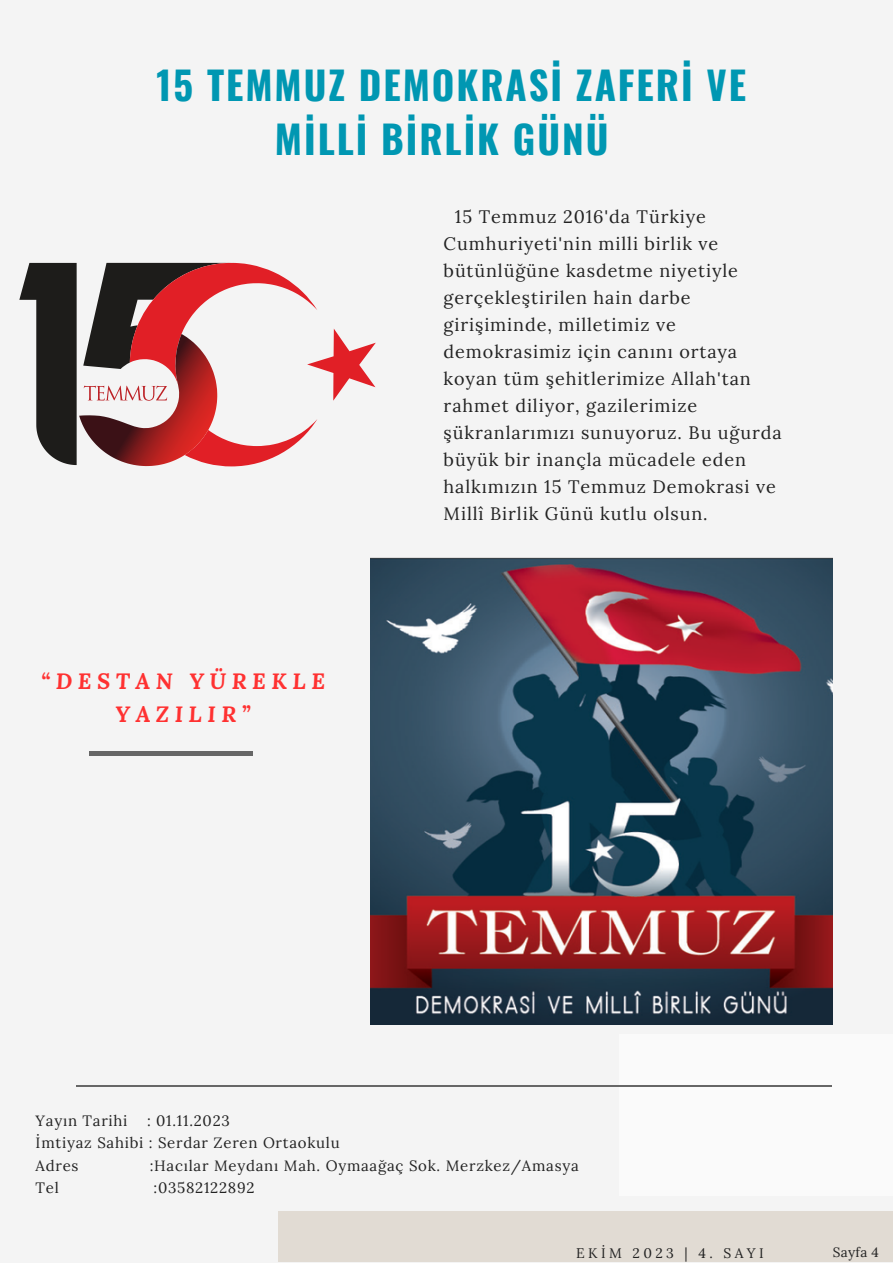
<style>
.page{position:relative;width:893px;height:1264px;background:#fff}
.page>*{position:absolute;margin:0;border:0;box-sizing:border-box;transform-origin:0 0}
.t1{font:700 38.7px "Oswald";letter-spacing:.05em;color:#0097b2}
.t2{font:italic 700 22.05px "Lora";letter-spacing:.25em;color:#ff3131}
.t3{font:18px/27px "Lora";letter-spacing:.05em;color:#222}
.t4{font:15px "Lora";letter-spacing:.05em;color:#222}
.t5{font:13.8px "Lora";letter-spacing:.25em;color:#222}
.t6{font:13.5px "Lora";letter-spacing:.025em;color:#222}
</style>
<div class="page">
<div style="left:0;top:0;width:892px;height:1262px;background:#f4f4f4"></div>
<img style="left:370px;top:557px;width:462px;height:467px">
<div style="left:89px;top:751px;width:163px;height:5px;background:#666"></div>
<div style="left:619px;top:1034px;width:273px;height:161px;background:#fff"></div>
<div style="left:278px;top:1211px;width:614px;height:51px;background:#e1dbd3"></div>
<svg style="left:19px;top:263px;width:357px;height:203px"></svg>
<hr style="left:76px;top:1085px;width:755px;height:1px;background:#666">
<p class="t1" style="left:156px;top:55px;width:591px">15 TEMMUZ DEMOKRASİ ZAFERİ VE</p>
<p class="t1" style="left:275px;top:109px;width:335px">MİLLİ BİRLİK GÜNÜ</p>
<p class="t2" style="left:41px;top:666px;width:285px">“DESTAN YÜREKLE</p>
<p class="t2" style="left:116px;top:699px;width:136px">YAZILIR”</p>
<p class="t3" style="left:443px;top:203px;width:339px;text-indent:11px">15 Temmuz 2016'da Türkiye<br>Cumhuriyeti'nin milli birlik ve bütünlüğüne kasdetme niyetiyle gerçekleştirilen hain darbe girişiminde, milletimiz ve demokrasimiz için canını ortaya koyan tüm şehitlerimize Allah'tan rahmet diliyor, gazilerimize şükranlarımızı sunuyoruz. Bu uğurda büyük bir inançla mücadele eden halkımızın 15 Temmuz Demokrasi ve<br>Millî Birlik Günü kutlu olsun.</p>
<p class="t4" style="left:36px;top:1110px;width:93px">Yayın Tarihi</p>
<p class="t4" style="left:147px;top:1110px;width:84px">: 01.11.2023</p>
<p class="t4" style="left:36px;top:1133px;width:305px">İmtiyaz Sahibi : Serdar Zeren Ortaokulu</p>
<p class="t4" style="left:36px;top:1155px;width:44px">Adres</p>
<p class="t4" style="left:150px;top:1155px;width:430px">:Hacılar Meydanı Mah. Oymaağaç Sok. Merzkez/Amasya</p>
<p class="t4" style="left:36px;top:1177px;width:25px">Tel</p>
<p class="t4" style="left:153px;top:1177px;width:102px">:03582122892</p>
<p class="t5" style="left:576px;top:1244px;width:189px">EKİM 2023 | 4. SAYI</p>
<p class="t6" style="left:832px;top:1243px;width:48px">Sayfa 4</p>
</div>
